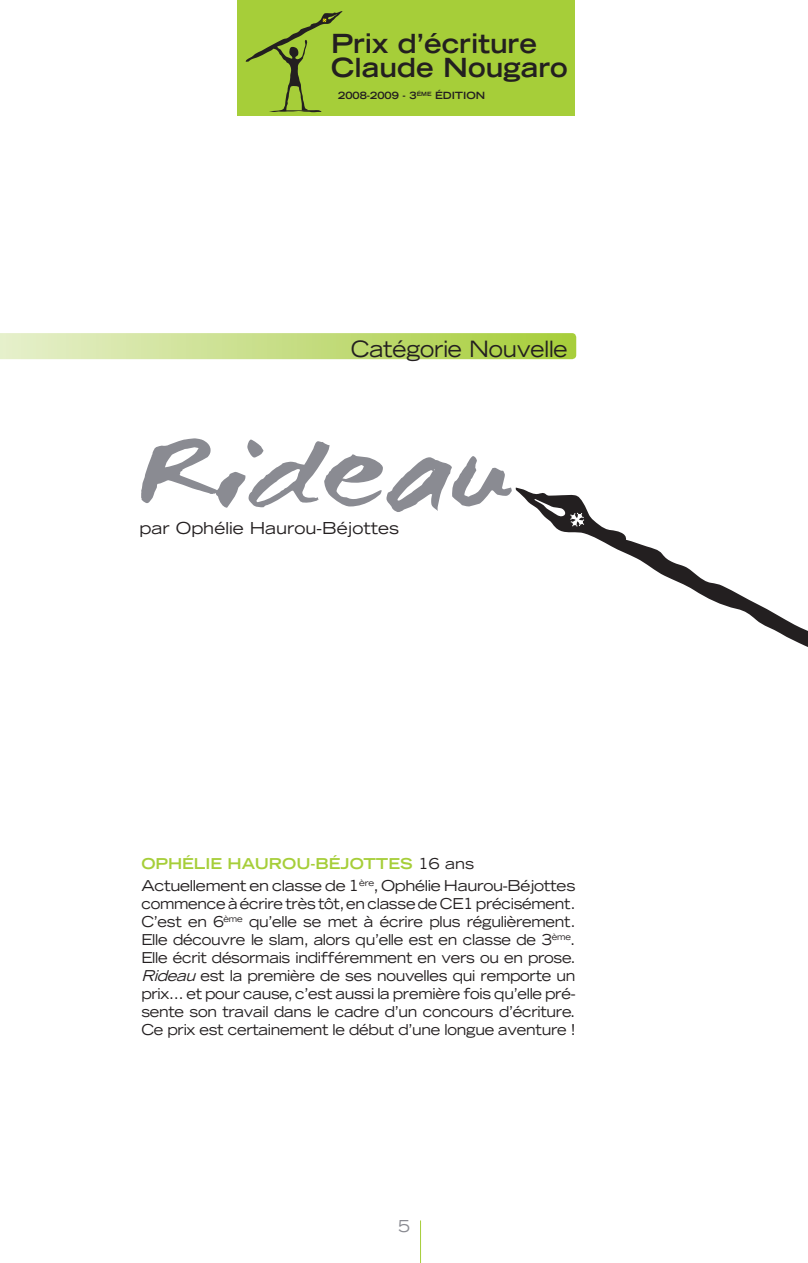
<style>
.page{position:relative;width:808px;height:1263px;background:#fff}
.page>*{position:absolute;margin:0;border:0;box-sizing:border-box;transform-origin:0 0}
.t1{font:109.5px "WC Mano Negra Bta";letter-spacing:.01em;color:#8a8b92;scale:1.36 1}
.t2{font:700 expanded 26.4px/24.2px "Trade Gothic LT";color:#231f20}
.t3{font:expanded 22.5px "Trade Gothic LT";letter-spacing:-.01em;color:#231f20;scale:.94 1}
.t4{font:expanded 16.5px "Trade Gothic LT";color:#231f20}
.t5{font:expanded 16.5px "Trade Gothic LT";color:#8a8b92}
.t6{font:expanded 15px/18px "Trade Gothic LT";letter-spacing:-.02em;color:#231f20;text-align:justify;scale:.96 1}
.t7{font:expanded 15px/22.2px "Trade Gothic LT";letter-spacing:-.02em;color:#231f20}
.t8{font:700 expanded 9.9px "Trade Gothic LT";color:#231f20}
.s1{font-weight:700;color:#a6ce39}
.s2{font-style:italic}
</style>
<div class="page">
<div style="left:237px;top:0;width:338px;height:116px;background:#a6ce39"></div>
<svg style="left:245px;top:11px;width:97px;height:101px"></svg>
<hr style="left:420px;top:1220px;width:1px;height:43px;background:#a6ce39">
<svg style="left:516px;top:487px;width:292px;height:160px"></svg>
<svg style="left:534px;top:499px;width:50px;height:28px"></svg>
<svg style="left:0;top:333px;width:576px;height:26px;background:#c6de83"></svg>
<h2 class="t2" style="left:331px;top:31px;width:238px">Prix d’écriture<br>Claude Nougaro</h2>
<p class="t8" style="left:338px;top:89px;width:149px">2008-2009 - 3<sup>ÉME</sup> ÉDITION</p>
<h3 class="t3" style="left:351px;top:334px;width:232px">Catégorie Nouvelle</h3>
<h1 class="t1" style="left:135px;top:404px;width:277px">Rideau</h1>
<p class="t4" style="left:140px;top:517px;width:261px">par Ophélie Haurou-Béjottes</p>
<p class="t7" style="left:141px;top:852px;width:436px"><span class="s1">Ophélie Haurou-Béjottes</span> 16 ans<br>Actuellement en classe de 1<sup>ère</sup>, Ophélie Haurou-Béjottes</p>
<p class="t6" style="left:141px;top:894px;width:454px">commence à écrire très tôt, en classe de CE1 précisément.<br>C’est en 6<sup>ème</sup> qu’elle se met à écrire plus régulièrement.<br>Elle découvre le slam, alors qu’elle est en classe de 3<sup>ème</sup>.<br>Elle écrit désormais indifféremment en vers ou en prose.<br><span class="s2">Rideau</span>est la première de ses nouvelles qui remporte un prix… et pour cause, c’est aussi la première fois qu’elle pré&shy;sente son travail dans le cadre d’un concours d’écriture.<br>Ce prix est certainement le début d’une longue aventure !</p>
<p class="t5" style="left:398px;top:1215px;width:13px">5</p>
</div>
